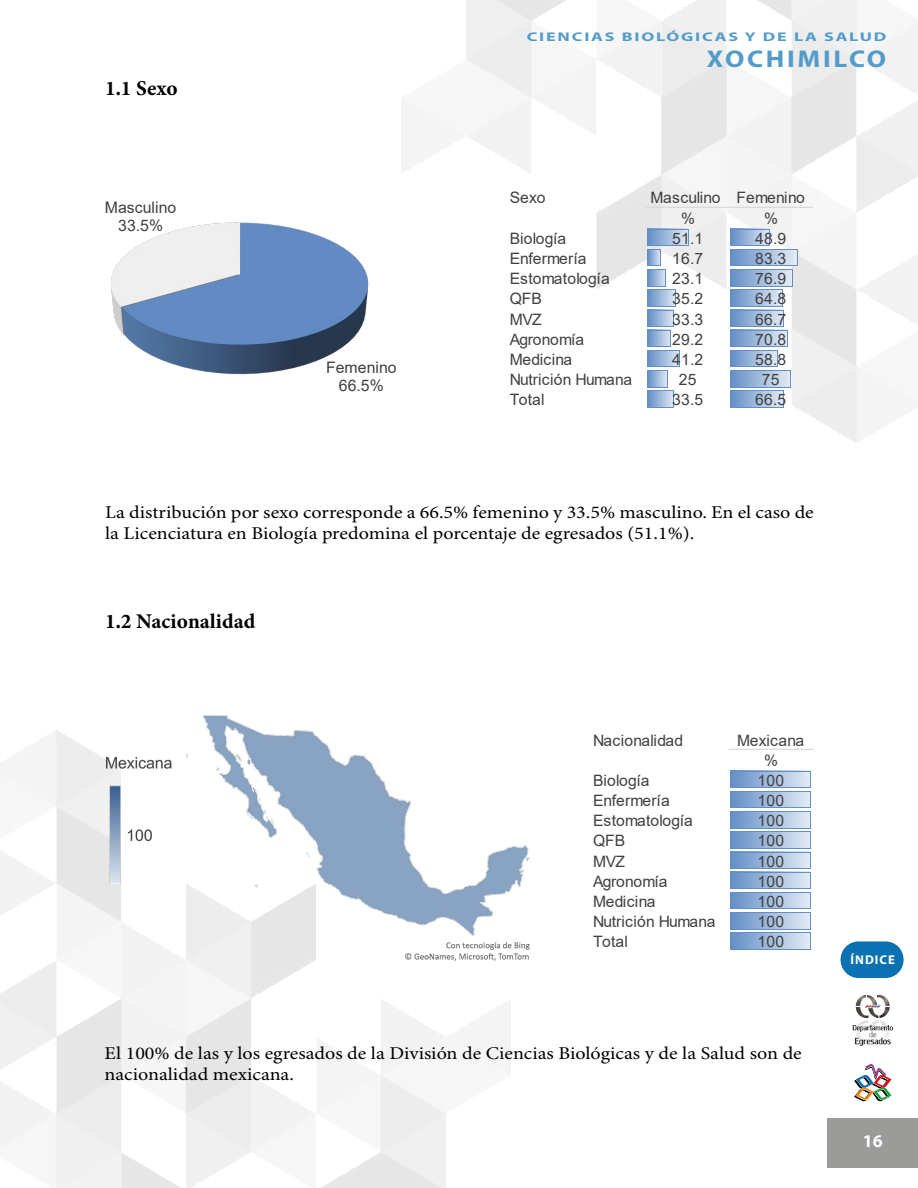
<style>
.page{position:relative;width:918px;height:1188px;background:#fff}
.page>*{position:absolute;margin:0;border:0;box-sizing:border-box;transform-origin:0 0}
.t1{font:700 24.3px "Myriad Pro";letter-spacing:.1em;color:#539cca;scale:1.11 1}
.t2{font:21px "Minion Variable Concept";color:#000}
.t3{font:18px/21.6px "Minion Pro";color:#000;scale:1.11 1}
.t4{font:700 18px "Myriad Pro";color:#fff}
.t5{font:15.9px/18.1px "Arial";color:#404040;text-align:center}
.t6{font:15.75px/20.2px "Arial";letter-spacing:.015em;color:#404040;text-align:center}
.t7{font:15.75px "Arial";letter-spacing:-.015em;color:#404040}
.t8{font:700 12.75px "Myriad Pro";letter-spacing:.08em;color:#fff}
.t9{font:700 12.6px "Myriad Pro";letter-spacing:.1em;color:#539cca;scale:1.43 1}
</style>
<div class="page">
<img style="left:402px;top:0;width:516px;height:442px">
<svg style="left:854px;top:1064px;width:38px;height:37px"></svg>
<svg style="left:853px;top:995px;width:40px;height:51px"></svg>
<div style="left:841px;top:941px;width:63px;height:37px;background:#0a71b3;border-radius:18px"></div>
<div style="left:731px;top:771px;width:80px;height:17px;background:linear-gradient(to right,#638ec6,#e3ebf4)"></div>
<hr style="left:731px;top:771px;width:80px;height:1px;background:#638ec6">
<hr style="left:731px;top:787px;width:80px;height:1px;background:#638ec6">
<div style="left:731px;top:791px;width:80px;height:17px;background:linear-gradient(to right,#638ec6,#e3ebf4)"></div>
<hr style="left:731px;top:791px;width:80px;height:1px;background:#638ec6">
<hr style="left:731px;top:808px;width:80px;height:1px;background:#638ec6">
<div style="left:731px;top:811px;width:80px;height:18px;background:linear-gradient(to right,#638ec6,#e3ebf4)"></div>
<hr style="left:731px;top:811px;width:80px;height:1px;background:#638ec6">
<hr style="left:731px;top:828px;width:80px;height:1px;background:#638ec6">
<div style="left:731px;top:832px;width:80px;height:17px;background:linear-gradient(to right,#638ec6,#e3ebf4)"></div>
<hr style="left:731px;top:832px;width:80px;height:1px;background:#638ec6">
<hr style="left:731px;top:848px;width:80px;height:1px;background:#638ec6">
<div style="left:731px;top:852px;width:80px;height:17px;background:linear-gradient(to right,#638ec6,#e3ebf4)"></div>
<hr style="left:731px;top:852px;width:80px;height:1px;background:#638ec6">
<hr style="left:731px;top:868px;width:80px;height:1px;background:#638ec6">
<div style="left:731px;top:872px;width:80px;height:17px;background:linear-gradient(to right,#638ec6,#e3ebf4)"></div>
<hr style="left:731px;top:872px;width:80px;height:1px;background:#638ec6">
<hr style="left:731px;top:888px;width:80px;height:1px;background:#638ec6">
<div style="left:731px;top:892px;width:80px;height:17px;background:linear-gradient(to right,#638ec6,#e3ebf4)"></div>
<hr style="left:731px;top:892px;width:80px;height:1px;background:#638ec6">
<hr style="left:731px;top:909px;width:80px;height:1px;background:#638ec6">
<div style="left:731px;top:912px;width:80px;height:17px;background:linear-gradient(to right,#638ec6,#e3ebf4)"></div>
<hr style="left:731px;top:912px;width:80px;height:1px;background:#638ec6">
<hr style="left:731px;top:929px;width:80px;height:1px;background:#638ec6">
<div style="left:731px;top:932px;width:80px;height:18px;background:linear-gradient(to right,#638ec6,#e3ebf4)"></div>
<hr style="left:731px;top:932px;width:80px;height:1px;background:#638ec6">
<hr style="left:731px;top:949px;width:80px;height:1px;background:#638ec6">
<svg style="left:731px;top:772px;width:1px;height:177px"></svg>
<hr style="left:729px;top:749px;width:84px;height:1px;background:#d9d9d9">
<div style="left:828px;top:1118px;width:90px;height:50px;background:#9b9b99"></div>
<img style="left:101px;top:715px;width:429px;height:255px">
<img style="left:111px;top:222px;width:258px;height:153px">
<div style="left:647px;top:229px;width:42px;height:17px;background:#d8e3f0"></div>
<hr style="left:647px;top:229px;width:42px;height:1px;background:#638ec6">
<hr style="left:647px;top:245px;width:42px;height:1px;background:#638ec6">
<svg style="left:688px;top:230px;width:1px;height:15px"></svg>
<div style="left:730px;top:229px;width:40px;height:17px;background:linear-gradient(to right,#618dc5,#dfe8f3)"></div>
<hr style="left:730px;top:229px;width:40px;height:1px;background:#638ec6">
<hr style="left:730px;top:245px;width:40px;height:1px;background:#638ec6">
<svg style="left:769px;top:230px;width:1px;height:15px"></svg>
<svg style="left:731px;top:250px;width:47px;height:16px"></svg>
<hr style="left:730px;top:249px;width:68px;height:1px;background:#638ec6">
<hr style="left:730px;top:266px;width:68px;height:1px;background:#638ec6">
<svg style="left:731px;top:270px;width:47px;height:16px"></svg>
<hr style="left:730px;top:269px;width:63px;height:1px;background:#638ec6">
<hr style="left:730px;top:286px;width:63px;height:1px;background:#638ec6">
<svg style="left:731px;top:290px;width:47px;height:16px"></svg>
<hr style="left:730px;top:289px;width:53px;height:1px;background:#638ec6">
<hr style="left:730px;top:306px;width:53px;height:1px;background:#638ec6">
<svg style="left:731px;top:311px;width:47px;height:15px"></svg>
<hr style="left:730px;top:310px;width:54px;height:1px;background:#638ec6">
<hr style="left:730px;top:326px;width:54px;height:1px;background:#638ec6">
<svg style="left:731px;top:331px;width:47px;height:15px"></svg>
<hr style="left:730px;top:330px;width:58px;height:1px;background:#638ec6">
<hr style="left:730px;top:346px;width:58px;height:1px;background:#638ec6">
<div style="left:730px;top:350px;width:48px;height:17px;background:linear-gradient(to right,#618dc5,#e0e9f3)"></div>
<hr style="left:730px;top:350px;width:48px;height:1px;background:#638ec6">
<hr style="left:730px;top:366px;width:48px;height:1px;background:#638ec6">
<svg style="left:731px;top:371px;width:47px;height:16px"></svg>
<hr style="left:730px;top:370px;width:61px;height:1px;background:#638ec6">
<hr style="left:730px;top:387px;width:61px;height:1px;background:#638ec6">
<svg style="left:647px;top:230px;width:34px;height:178px"></svg>
<svg style="left:731px;top:391px;width:47px;height:16px"></svg>
<hr style="left:730px;top:390px;width:54px;height:1px;background:#638ec6">
<hr style="left:730px;top:407px;width:54px;height:1px;background:#638ec6">
<svg style="left:730px;top:230px;width:1px;height:177px"></svg>
<svg style="left:778px;top:250px;width:20px;height:157px"></svg>
<hr style="left:646px;top:207px;width:167px;height:1px;background:#d9d9d9">
<p class="t9" style="left:527px;top:28px;width:253px">CIENCIAS BIOLÓGICAS Y DE LA SALUD</p>
<h2 class="t2" style="left:105px;top:73px;width:74px">1.1 Sexo</h2>
<p class="t5" style="left:105px;top:198px;width:73px">Masculino<br>33.5%</p>
<p class="t5" style="left:326px;top:358px;width:72px">Femenino<br>66.5%</p>
<h1 class="t1" style="left:707px;top:43px;width:163px">XOCHIMILCO</h1>
<p class="t6" style="left:510px;top:188px;width:37px">Sexo</p>
<p class="t6" style="left:681px;top:188px;width:125px;text-align:left;text-indent:-31px">Masculino Femenino %</p>
<p class="t6" style="left:764px;top:208px;width:15px">%</p>
<p class="t6" style="left:510px;top:228px;width:58px">Biología</p>
<p class="t6" style="left:672px;top:228px;width:33px">51.1</p>
<p class="t6" style="left:755px;top:228px;width:33px">48.9</p>
<p class="t6" style="left:510px;top:248px;width:78px">Enfermería</p>
<p class="t6" style="left:672px;top:248px;width:33px">16.7</p>
<p class="t6" style="left:755px;top:248px;width:33px">83.3</p>
<p class="t6" style="left:510px;top:268px;width:101px">Estomatología</p>
<p class="t6" style="left:672px;top:268px;width:33px">23.1</p>
<p class="t6" style="left:755px;top:268px;width:33px">76.9</p>
<p class="t6" style="left:510px;top:289px;width:34px">QFB</p>
<p class="t6" style="left:672px;top:289px;width:33px">35.2</p>
<p class="t6" style="left:755px;top:289px;width:33px">64.8</p>
<p class="t6" style="left:510px;top:309px;width:34px">MVZ</p>
<p class="t6" style="left:672px;top:309px;width:33px">33.3</p>
<p class="t6" style="left:755px;top:309px;width:33px">66.7</p>
<p class="t7" style="left:510px;top:328px;width:76px">Agronomía</p>
<p class="t6" style="left:672px;top:329px;width:33px">29.2</p>
<p class="t6" style="left:755px;top:329px;width:33px">70.8</p>
<p class="t6" style="left:510px;top:349px;width:64px">Medicina</p>
<p class="t6" style="left:672px;top:349px;width:33px">41.2</p>
<p class="t6" style="left:755px;top:349px;width:33px">58.8</p>
<p class="t6" style="left:510px;top:369px;width:124px">Nutrición Humana</p>
<p class="t6" style="left:679px;top:369px;width:19px">25</p>
<p class="t6" style="left:762px;top:369px;width:19px">75</p>
<p class="t6" style="left:510px;top:390px;width:36px">Total</p>
<p class="t6" style="left:672px;top:390px;width:33px">33.5</p>
<p class="t6" style="left:755px;top:390px;width:33px">66.5</p>
<p class="t3" style="left:105px;top:502px;width:640px">La distribución por sexo corresponde a 66.5% femenino y 33.5% masculino. En el caso de la Licenciatura en Biología predomina el porcentaje de egresados (51.1%).</p>
<h2 class="t2" style="left:105px;top:607px;width:152px">1.2 Nacionalidad</h2>
<p class="t6" style="left:593px;top:730px;width:92px">Nacionalidad</p>
<p class="t6" style="left:737px;top:730px;width:68px">Mexicana %</p>
<p class="t6" style="left:593px;top:770px;width:58px">Biología</p>
<p class="t6" style="left:757px;top:770px;width:28px">100</p>
<p class="t6" style="left:593px;top:790px;width:78px">Enfermería</p>
<p class="t6" style="left:757px;top:790px;width:28px">100</p>
<p class="t6" style="left:593px;top:811px;width:101px">Estomatología</p>
<p class="t6" style="left:757px;top:811px;width:28px">100</p>
<p class="t6" style="left:593px;top:831px;width:34px">QFB</p>
<p class="t6" style="left:757px;top:831px;width:28px">100</p>
<p class="t6" style="left:593px;top:851px;width:33px">MVZ</p>
<p class="t6" style="left:757px;top:851px;width:28px">100</p>
<p class="t7" style="left:593px;top:870px;width:76px">Agronomía</p>
<p class="t6" style="left:757px;top:871px;width:28px">100</p>
<p class="t6" style="left:593px;top:891px;width:64px">Medicina</p>
<p class="t6" style="left:757px;top:891px;width:28px">100</p>
<p class="t6" style="left:593px;top:911px;width:124px">Nutrición Humana</p>
<p class="t6" style="left:757px;top:911px;width:28px">100</p>
<p class="t6" style="left:593px;top:932px;width:36px">Total</p>
<p class="t6" style="left:757px;top:932px;width:28px">100</p>
<p class="t3" style="left:105px;top:1043px;width:630px">El 100% de las y los egresados de la División de Ciencias Biológicas y de la Salud son de nacionalidad mexicana.</p>
<p class="t8" style="left:851px;top:952px;width:46px">ÍNDICE</p>
<p class="t4" style="left:863px;top:1129px;width:21px">16</p>
</div>
